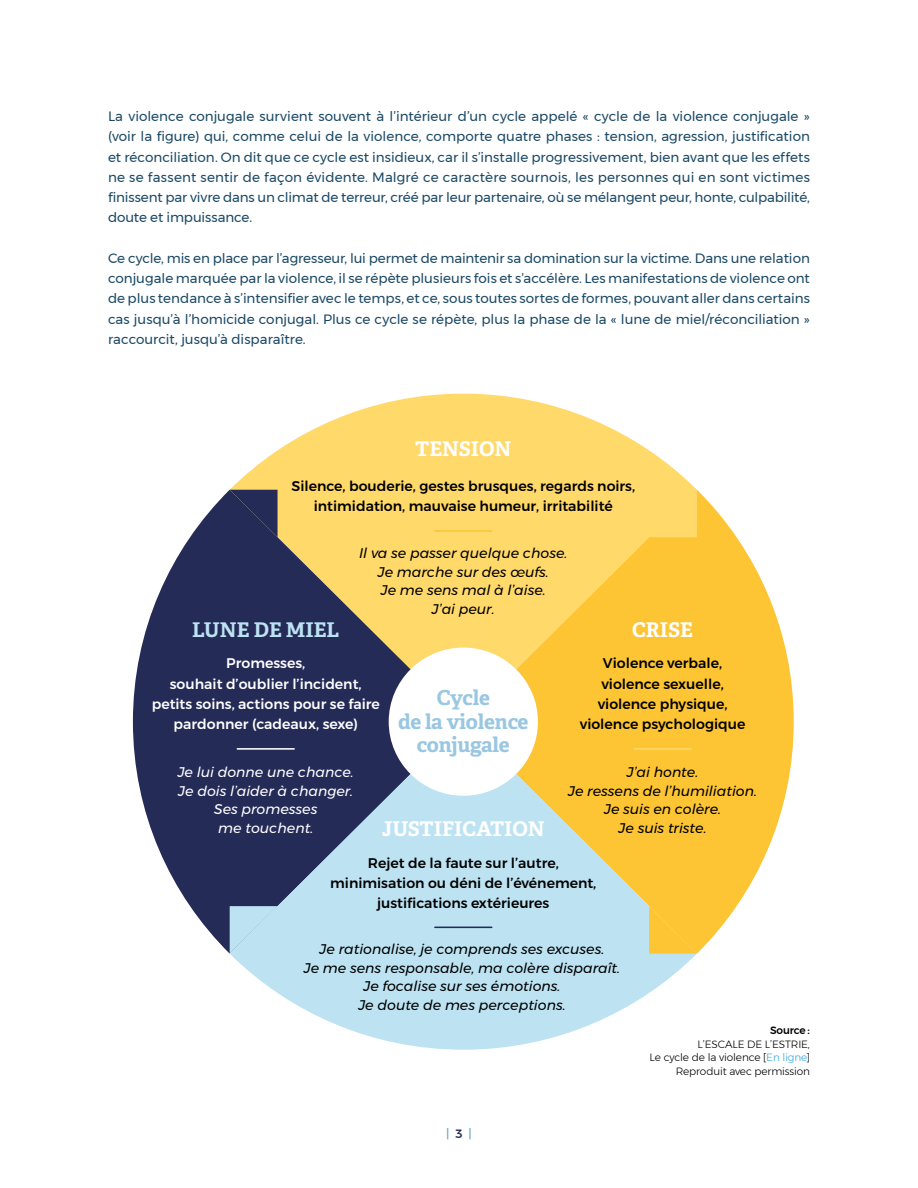
<style>
.page{position:relative;width:918px;height:1188px;background:#fff}
.page>*{position:absolute;margin:0;border:0;box-sizing:border-box;transform-origin:0 0}
.t1{font:700 20.7px/23.4px "Adelle";letter-spacing:-.01em;color:#99c7e2;text-align:center}
.t2{font:700 20.25px "Adelle";color:#fff}
.t3{font:700 20.25px "Adelle";color:#bde3f2}
.t4{font:italic 13.95px/18.8px "Montserrat";color:#000;text-align:center}
.t5{font:500 13.95px/20.2px "Montserrat";color:#000;text-align:center}
.t6{font:500 13.95px/20.2px "Montserrat";color:#fff;text-align:center}
.t7{font:italic 13.95px/18.8px "Montserrat";color:#fff;text-align:center}
.t8{font:13.5px/20.2px "Montserrat";letter-spacing:-.005em;color:#1b4965;text-align:justify}
.t9{font:500 12px "Montserrat";color:#70a8ca}
.t10{font:300 10.5px/13.5px "Montserrat";letter-spacing:-.01em;color:#000;text-align:right}
.t11{font:500 10.5px "Montserrat";letter-spacing:-.01em;color:#000}
.s1{color:#242b57}
.s2{color:#38a8e0}
</style>
<div class="page">
<svg style="left:230px;top:394px;width:467px;height:96px;fill:#ffd96a"></svg>
<svg style="left:463px;top:490px;width:331px;height:464px;background:#fdd360"></svg>
<svg style="left:133px;top:490px;width:330px;height:464px;fill:#242b57"></svg>
<svg style="left:230px;top:722px;width:467px;height:328px;background:#b4c1b8"></svg>
<hr style="left:435px;top:530px;width:57px;height:2px;background:#fdc533">
<hr style="left:435px;top:927px;width:57px;height:1px;background:#242b57">
<hr style="left:634px;top:748px;width:57px;height:2px;background:#ffd96a">
<hr style="left:237px;top:748px;width:57px;height:2px;background:#fff">
<div style="left:649px;top:906px;width:48px;height:48px;background:#fdc533"></div>
<div style="left:649px;top:490px;width:48px;height:47px;background:#ffd96a"></div>
<div style="left:230px;top:490px;width:48px;height:47px;background:#242b57"></div>
<div style="left:230px;top:906px;width:48px;height:48px;background:#bde3f2"></div>
<div style="left:389px;top:648px;width:149px;height:148px;background:#fff;border-radius:50%"></div>
<p class="t8" style="left:108px;top:106px;width:704px">La violence conjugale survient souvent à l’intérieur d’un cycle appelé « cycle de la violence conjugale » (voir la figure) qui, comme celui de la violence, comporte quatre phases : tension, agression, justification et réconciliation. On dit que ce cycle est insidieux, car il s’installe progressivement, bien avant que les effets ne se fassent sentir de façon évidente. Malgré ce caractère sournois, les personnes qui en sont victimes finissent par vivre dans un climat de terreur, créé par leur partenaire, où se mélangent peur, honte, culpabilité, doute et impuissance.</p>
<p class="t8" style="left:108px;top:248px;width:704px">Ce cycle, mis en place par l’agresseur, lui permet de maintenir sa domination sur la victime. Dans une relation conjugale marquée par la violence, il se répète plusieurs fois et s’accélère. Les manifestations de violence ont de plus tendance à s’intensifier avec le temps, et ce, sous toutes sortes de formes, pouvant aller dans certains cas jusqu’à l’homicide conjugal. Plus ce cycle se répète, plus la phase de la « lune de miel/réconciliation » raccourcit, jusqu’à disparaître.</p>
<h2 class="t2" style="left:415px;top:436px;width:98px">TENSION</h2>
<p class="t5" style="left:291px;top:476px;width:345px">Silence, bouderie, gestes brusques, regards noirs, intimidation, mauvaise humeur, irritabilité</p>
<p class="t4" style="left:359px;top:544px;width:210px">Il va se passer quelque chose.<br>Je marche sur des œufs.<br>Je me sens mal à l’aise.<br>J’ai peur.</p>
<h2 class="t2" style="left:632px;top:617px;width:62px">CRISE</h2>
<p class="t5" style="left:580px;top:653px;width:167px">Violence verbale, violence sexuelle, violence physique, violence psychologique</p>
<p class="t4" style="left:568px;top:762px;width:190px">J’ai honte.<br>Je ressens de l’humiliation.<br>Je suis en colère.<br>Je suis triste.</p>
<h2 class="t3" style="left:192px;top:617px;width:149px">LUNE DE MIEL</h2>
<p class="t6" style="left:152px;top:653px;width:230px">Promesses,<br>souhait d’oublier l’incident, petits soins, actions pour se faire pardonner (cadeaux, sexe)</p>
<p class="t7" style="left:178px;top:762px;width:178px">Je lui donne une chance.<br>Je dois l’aider à changer.<br>Ses promesses<br>me touchent.</p>
<h1 class="t1" style="left:398px;top:687px;width:132px">Cycle<br>de la violence conjugale</h1>
<h2 class="t2" style="left:382px;top:815px;width:164px">JUSTIFICATION</h2>
<p class="t5" style="left:330px;top:853px;width:268px">Rejet de la faute sur l’autre, minimisation ou déni de l’événement, justifications extérieures</p>
<p class="t4" style="left:304px;top:939px;width:318px">Je rationalise, je comprends ses excuses.<br>Je me sens responsable, ma colère disparaît.<br>Je focalise sur ses émotions.<br>Je doute de mes perceptions.</p>
<p class="t9" style="left:446px;top:1124px;width:27px">| <span class="s1">3</span> |</p>
<p class="t11" style="left:770px;top:1022px;width:41px">Source :</p>
<p class="t10" style="left:650px;top:1037px;width:162px">L’ESCALE DE L’ESTRIE,<br>Le cycle de la violence [<span class="s2">En ligne</span>]<br>Reproduit avec permission</p>
</div>
